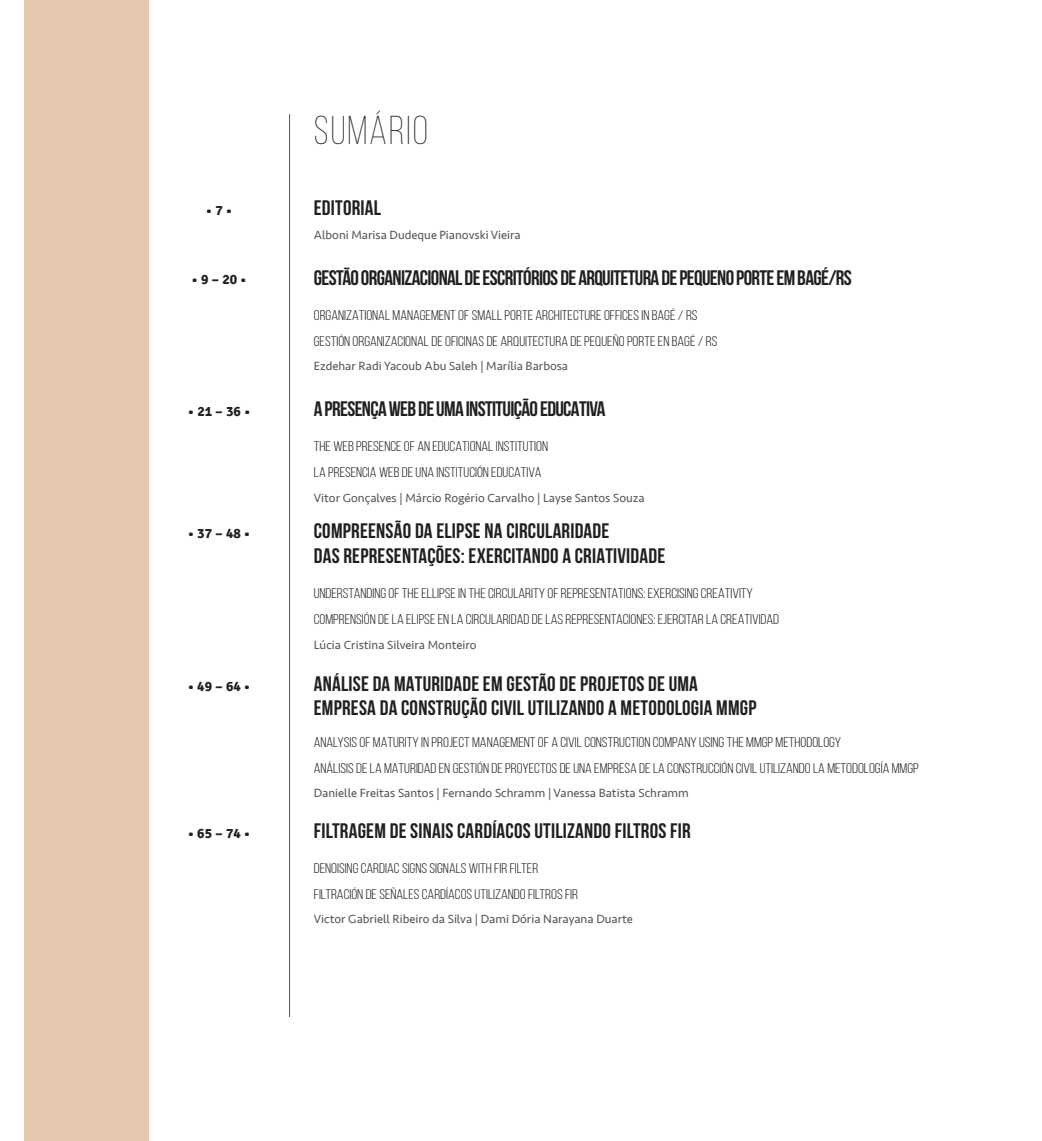
<style>
.page{position:relative;width:1042px;height:1141px;background:#fff}
.page>*{position:absolute;margin:0;border:0;box-sizing:border-box;transform-origin:0 0}
.t1{font:300 40.25px "Bebas Neue";letter-spacing:.05em;color:#231f20}
.t2{font:700 21px/24.5px "Bebas Neue";letter-spacing:.01em;color:#231f20}
.t3{font:700 21px "Bebas Neue";letter-spacing:-.03em;color:#231f20}
.t4{font:14px/26.2px "Bebas Neue";color:#231f20;scale:1.1 1}
.t5{font:700 14px "Signika";color:#231f20}
.t6{font:12.25px "Seravek";color:#57585a}
</style>
<div class="page">
<hr style="left:289px;top:114px;width:1px;height:903px;background:#57585a">
<div style="left:25px;top:0;width:124px;height:1141px;background:#e5c9af"></div>
<p class="t5" style="left:206px;top:201px;width:28px">• 7 •</p>
<p class="t5" style="left:191px;top:271px;width:57px">• 9 – 20 •</p>
<p class="t5" style="left:188px;top:403px;width:64px">• 21 – 36 •</p>
<p class="t5" style="left:188px;top:525px;width:64px">• 37 – 48 •</p>
<p class="t5" style="left:188px;top:678px;width:64px">• 49 – 64 •</p>
<p class="t5" style="left:188px;top:825px;width:64px">• 65 – 74 •</p>
<h1 class="t1" style="left:314px;top:109px;width:116px">SUMÁRIO</h1>
<h2 class="t2" style="left:314px;top:195px;width:69px">EDITORIAL</h2>
<p class="t6" style="left:314px;top:226px;width:208px">Alboni Marisa Dudeque Pianovski Vieira</p>
<h2 class="t3" style="left:314px;top:266px;width:539px">GESTÃO ORGANIZACIONAL DE ESCRITÓRIOS DE ARQUITETURA DE PEQUENO PORTE EM BAGÉ/RS</h2>
<p class="t4" style="left:314px;top:302px;width:368px">ORGANIZATIONAL MANAGEMENT OF SMALL PORTE ARCHITECTURE OFFICES IN BAGÉ / RS<br>GESTIÓN ORGANIZACIONAL DE OFICINAS DE ARQUITECTURA DE PEQUEÑO PORTE EN BAGÉ / RS</p>
<p class="t6" style="left:314px;top:357px;width:256px">Ezdehar Radi Yacoub Abu Saleh | Marília Barbosa</p>
<h2 class="t3" style="left:314px;top:397px;width:293px">A PRESENÇA WEB DE UMA INSTITUIÇÃO EDUCATIVA</h2>
<p class="t4" style="left:314px;top:433px;width:214px">THE WEB PRESENCE OF AN EDUCATIONAL INSTITUTION<br>LA PRESENCIA WEB DE UNA INSTITUCIÓN EDUCATIVA</p>
<p class="t6" style="left:314px;top:488px;width:332px">Vitor Gonçalves | Márcio Rogério Carvalho | Layse Santos Souza</p>
<h2 class="t2" style="left:314px;top:519px;width:353px">COMPREENSÃO DA ELIPSE NA CIRCULARIDADE<br>DAS REPRESENTAÇÕES: EXERCITANDO A CRIATIVIDADE</h2>
<p class="t4" style="left:314px;top:580px;width:424px">UNDERSTANDING OF THE ELLIPSE IN THE CIRCULARITY OF REPRESENTATIONS: EXERCISING CREATIVITY<br>COMPRENSIÓN DE LA ELIPSE EN LA CIRCULARIDAD DE LAS REPRESENTACIONES: EJERCITAR LA CREATIVIDAD</p>
<p class="t6" style="left:314px;top:635px;width:164px">Lúcia Cristina Silveira Monteiro</p>
<h2 class="t2" style="left:314px;top:671px;width:444px">ANÁLISE DA MATURIDADE EM GESTÃO DE PROJETOS DE UMA<br>EMPRESA DA CONSTRUÇÃO CIVIL UTILIZANDO A METODOLOGIA MMGP</h2>
<p class="t4" style="left:314px;top:729px;width:551px">ANALYSIS OF MATURITY IN PROJECT MANAGEMENT OF A CIVIL CONSTRUCTION COMPANY USING THE MMGP METHODOLOGY<br>ANÁLISIS DE LA MATURIDAD EN GESTIÓN DE PROYECTOS DE UNA EMPRESA DE LA CONSTRUCCIÓN CIVIL UTILIZANDO LA METODOLOGÍA MMGP</p>
<p class="t6" style="left:314px;top:784px;width:377px">Danielle Freitas Santos | Fernando Schramm | Vanessa Batista Schramm</p>
<h2 class="t2" style="left:314px;top:818px;width:378px">FILTRAGEM DE SINAIS CARDÍACOS UTILIZANDO FILTROS FIR</h2>
<p class="t4" style="left:314px;top:855px;width:242px">DENOISING CARDIAC SIGNS SIGNALS WITH FIR FILTER<br>FILTRACIÓN DE SEÑALES CARDÍACOS UTILIZANDO FILTROS FIR</p>
<p class="t6" style="left:314px;top:910px;width:321px">Victor Gabriell Ribeiro da Silva | Dami Dória Narayana Duarte</p>
</div>
